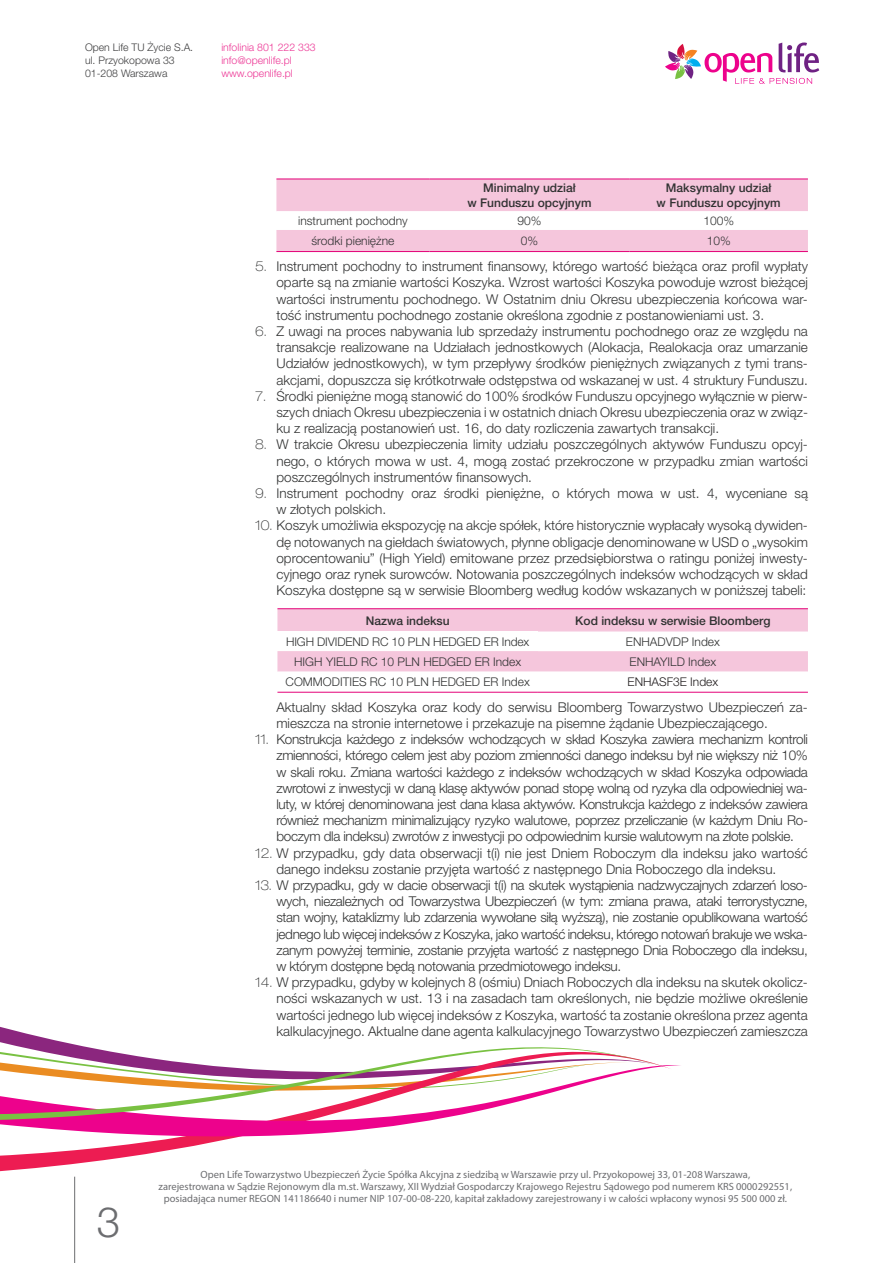
<style>
.page{position:relative;width:893px;height:1263px;background:#fff}
.page>*{position:absolute;margin:0;border:0;box-sizing:border-box;transform-origin:0 0}
.t1{font:300 42px "Helvetica Neue LT Pro";color:#6c6d70}
.t2{font:300 13.5px/16.2px "Helvetica Neue LT Pro";color:#313232;text-align:justify}
.t3{font:300 12px "Helvetica Neue LT Pro";color:#313232}
.t4{font:500 12px/14.4px "Helvetica Neue LT Pro";color:#313232;text-align:center}
.t5{font:300 12px "Helvetica Neue LT Pro";color:#231f20}
.t6{font:10.5px/12px "Myriad Pro";color:#6c6d70;text-align:center}
.t7{font:300 10.5px/12.6px "Helvetica Neue LT Pro";color:#3e3e3f}
.t8{font:300 10.5px/12.6px "Helvetica Neue LT Pro";color:#ed3896}
.s1{font-weight:100;font-stretch:expanded}
</style>
<div class="page">
<svg style="left:0;top:1030px;width:77px;height:15px"></svg>
<svg style="left:0;top:1138px;width:233px;height:41px"></svg>
<svg style="left:0;top:1065px;width:681px;height:73px"></svg>
<svg style="left:0;top:1045px;width:665px;height:78px"></svg>
<svg style="left:665px;top:42px;width:154px;height:42px"></svg>
<hr style="left:74px;top:1177px;width:1px;height:86px;background:#6c6d70">
<svg style="left:276px;top:180px;width:532px;height:71px"></svg>
<hr style="left:276px;top:179px;width:153px;height:1px;background:#e40278">
<hr style="left:429px;top:179px;width:200px;height:1px;background:#e40278">
<hr style="left:629px;top:179px;width:179px;height:1px;background:#e40278">
<hr style="left:276px;top:251px;width:153px;height:1px;background:#e40278">
<hr style="left:429px;top:251px;width:200px;height:1px;background:#e40278">
<hr style="left:629px;top:251px;width:179px;height:1px;background:#e40278">
<svg style="left:277px;top:609px;width:531px;height:83px"></svg>
<hr style="left:277px;top:692px;width:261px;height:1px;background:#e40278">
<hr style="left:538px;top:692px;width:270px;height:1px;background:#e40278">
<hr style="left:277px;top:608px;width:261px;height:1px;background:#e40278">
<hr style="left:538px;top:608px;width:270px;height:1px;background:#e40278">
<p class="t7" style="left:85px;top:41px;width:110px">Open Life TU Życie S.A. ul. Przyokopowa 33<br>01-208 Warszawa</p>
<p class="t8" style="left:221px;top:41px;width:96px">infolinia 801 222 333 info@openlife.pl www.openlife.pl</p>
<p class="t4" style="left:467px;top:181px;width:126px">Minimalny udział<br>w Funduszu opcyjnym</p>
<p class="t4" style="left:657px;top:181px;width:126px">Maksymalny udział<br>w Funduszu opcyjnym</p>
<p class="t3" style="left:298px;top:213px;width:111px">instrument pochodny</p>
<p class="t3" style="left:517px;top:213px;width:26px">90%</p>
<p class="t3" style="left:703px;top:213px;width:32px">100%</p>
<p class="t3" style="left:312px;top:233px;width:84px">środki pieniężne</p>
<p class="t3" style="left:521px;top:233px;width:19px">0%</p>
<p class="t3" style="left:707px;top:233px;width:26px">10%</p>
<p class="t2" style="left:276px;top:258px;width:533px;text-indent:-21px"><span class="s1">5.</span> Instrument pochodny to instrument finansowy, którego wartość bieżąca oraz profil wypłaty oparte są na zmianie wartości Koszyka. Wzrost wartości Koszyka powoduje wzrost bieżącej wartości instrumentu pochodnego. W Ostatnim dniu Okresu ubezpieczenia końcowa war&shy;tość instrumentu pochodnego zostanie określona zgodnie z postanowieniami ust. 3.</p>
<p class="t2" style="left:276px;top:323px;width:533px;text-indent:-21px"><span class="s1">6.</span> Z uwagi na proces nabywania lub sprzedaży instrumentu pochodnego oraz ze względu na transakcje realizowane na Udziałach jednostkowych (Alokacja, Realokacja oraz umarzanie Udziałów jednostkowych), w tym przepływy środków pieniężnych związanych z tymi trans&shy;akcjami, dopuszcza się krótkotrwałe odstępstwa od wskazanej w ust. 4 struktury Funduszu.</p>
<p class="t2" style="left:276px;top:388px;width:533px;text-indent:-21px"><span class="s1">7.</span> Środki pieniężne mogą stanowić do 100% środków Funduszu opcyjnego wyłącznie w pierw&shy;szych dniach Okresu ubezpieczenia i w ostatnich dniach Okresu ubezpieczenia oraz w związ&shy;ku z realizacją postanowień ust. 16, do daty rozliczenia zawartych transakcji.</p>
<p class="t2" style="left:276px;top:436px;width:533px;text-indent:-21px"><span class="s1">8.</span> W trakcie Okresu ubezpieczenia limity udziału poszczególnych aktywów Funduszu opcyj&shy;nego, o których mowa w ust. 4, mogą zostać przekroczone w przypadku zmian wartości poszczególnych instrumentów finansowych.</p>
<p class="t2" style="left:276px;top:485px;width:533px;text-indent:-21px"><span class="s1">9.</span> Instrument pochodny oraz środki pieniężne, o których mowa w ust. 4, wyceniane są w złotych polskich.</p>
<p class="t2" style="left:276px;top:517px;width:533px;text-indent:-21px"><span class="s1">10.</span> Koszyk umożliwia ekspozycję na akcje spółek, które historycznie wypłacały wysoką dywiden&shy;dę notowanych na giełdach światowych, płynne obligacje denominowane w USD o „wysokim oprocentowaniu” (High Yield) emitowane przez przedsiębiorstwa o ratingu poniżej inwesty&shy;cyjnego oraz rynek surowców. Notowania poszczególnych indeksów wchodzących w skład Koszyka dostępne są w serwisie Bloomberg według kodów wskazanych w poniższej tabeli:</p>
<p class="t4" style="left:366px;top:613px;width:86px">Nazwa indeksu</p>
<p class="t4" style="left:575px;top:613px;width:197px">Kod indeksu w serwisie Bloomberg</p>
<p class="t3" style="left:286px;top:634px;width:245px">HIGH DIVIDEND RC 10 PLN HEDGED ER Index</p>
<p class="t3" style="left:626px;top:634px;width:96px">ENHADVDP Index</p>
<p class="t3" style="left:294px;top:654px;width:228px">HIGH YIELD RC 10 PLN HEDGED ER Index</p>
<p class="t3" style="left:630px;top:654px;width:88px">ENHAYILD Index</p>
<p class="t3" style="left:286px;top:674px;width:246px">COMMODITIES RC 10 PLN HEDGED ER Index</p>
<p class="t5" style="left:628px;top:674px;width:92px">ENHASF3E Index</p>
<p class="t2" style="left:276px;top:699px;width:533px">Aktualny skład Koszyka oraz kody do serwisu Bloomberg Towarzystwo Ubezpieczeń za&shy;mieszcza na stronie internetowe i przekazuje na pisemne żądanie Ubezpieczającego.</p>
<p class="t2" style="left:276px;top:731px;width:533px;text-indent:-21px"><span class="s1">11.</span> Konstrukcja każdego z indeksów wchodzących w skład Koszyka zawiera mechanizm kontroli zmienności, którego celem jest aby poziom zmienności danego indeksu był nie większy niż 10% w skali roku. Zmiana wartości każdego z indeksów wchodzących w skład Koszyka odpowiada zwrotowi z inwestycji w daną klasę aktywów ponad stopę wolną od ryzyka dla odpowiedniej wa&shy;luty, w której denominowana jest dana klasa aktywów. Konstrukcja każdego z indeksów zawiera również mechanizm minimalizujący ryzyko walutowe, poprzez przeliczanie (w każdym Dniu Ro&shy;boczym dla indeksu) zwrotów z inwestycji po odpowiednim kursie walutowym na złote polskie.</p>
<p class="t2" style="left:276px;top:844px;width:533px;text-indent:-21px"><span class="s1">12.</span> W przypadku, gdy data obserwacji t(i) nie jest Dniem Roboczym dla indeksu jako wartość danego indeksu zostanie przyjęta wartość z następnego Dnia Roboczego dla indeksu.</p>
<p class="t2" style="left:276px;top:877px;width:533px;text-indent:-21px"><span class="s1">13.</span> W przypadku, gdy w dacie obserwacji t(i) na skutek wystąpienia nadzwyczajnych zdarzeń loso&shy;wych, niezależnych od Towarzystwa Ubezpieczeń (w tym: zmiana prawa, ataki terrorystyczne, stan wojny, kataklizmy lub zdarzenia wywołane siłą wyższą), nie zostanie opublikowana wartość jednego lub więcej indeksów z Koszyka, jako wartość indeksu, którego notowań brakuje we wska&shy;zanym powyżej terminie, zostanie przyjęta wartość z następnego Dnia Roboczego dla indeksu, w którym dostępne będą notowania przedmiotowego indeksu.</p>
<p class="t2" style="left:276px;top:974px;width:533px;text-indent:-21px"><span class="s1">14.</span> W przypadku, gdyby w kolejnych 8 (ośmiu) Dniach Roboczych dla indeksu na skutek okolicz&shy;ności wskazanych w ust. 13 i na zasadach tam określonych, nie będzie możliwe określenie wartości jednego lub więcej indeksów z Koszyka, wartość ta zostanie określona przez agenta kalkulacyjnego. Aktualne dane agenta kalkulacyjnego Towarzystwo Ubezpieczeń zamieszcza</p>
<h1 class="t1" style="left:97px;top:1196px;width:25px">3</h1>
<p class="t6" style="left:159px;top:1168px;width:635px">Open Life Towarzystwo Ubezpieczeń Życie Spółka Akcyjna z siedzibą w Warszawie przy ul. Przyokopowej 33, 01-208 Warszawa,<br>zarejestrowana w Sądzie Rejonowym dla m.st. Warszawy, XII Wydział Gospodarczy Krajowego Rejestru Sądowego pod numerem KRS 0000292551, posiadająca numer REGON 141186640 i numer NIP 107-00-08-220, kapitał zakładowy zarejestrowany i w całości wpłacony wynosi 95 500 000 zł.</p>
</div>
